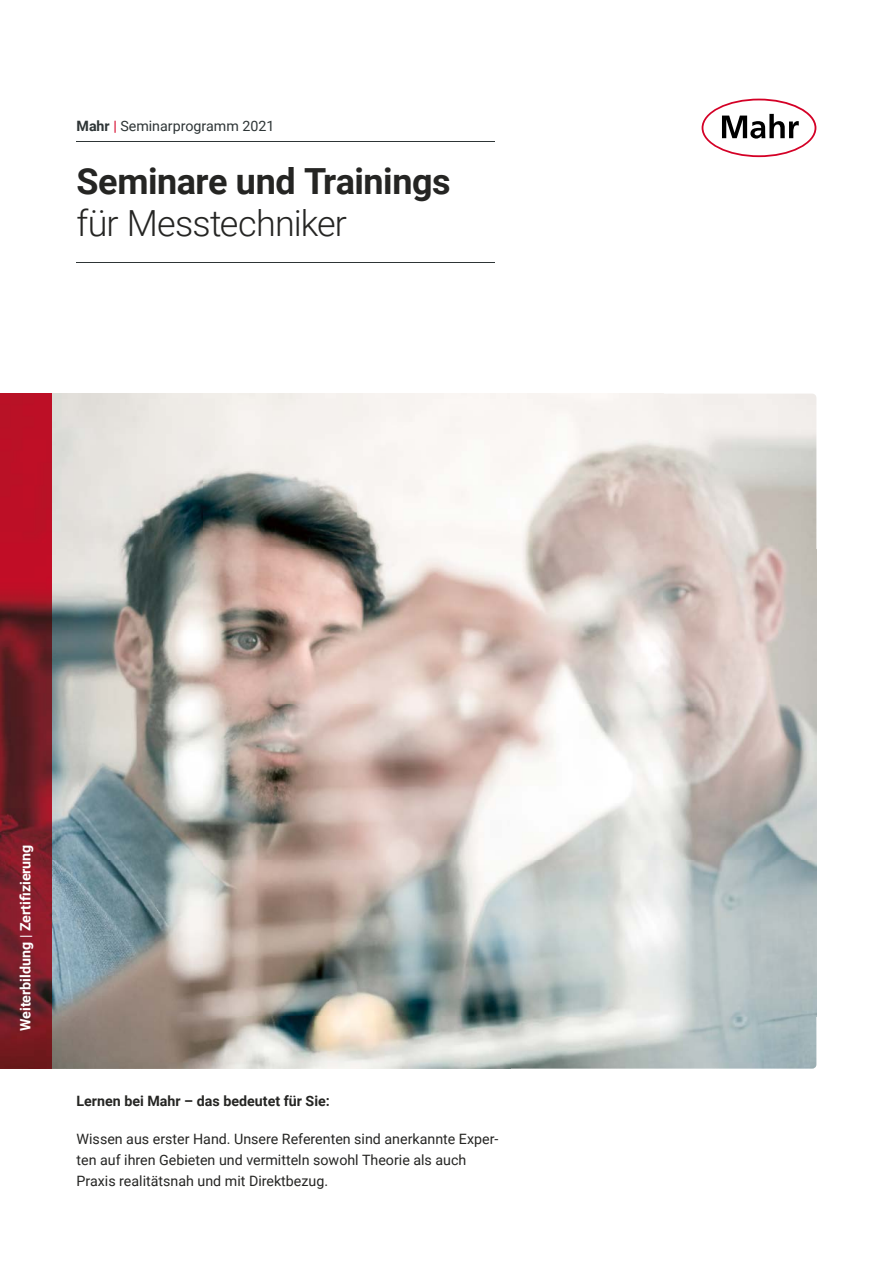
<style>
.page{position:relative;width:893px;height:1263px;background:#fff}
.page>*{position:absolute;margin:0;border:0;box-sizing:border-box;transform-origin:0 0}
.t1{font:700 36px "Roboto";letter-spacing:-.01em;color:#252523}
.t2{font:300 36px "Roboto";letter-spacing:-.02em;color:#252523}
.t3{font:14.25px/21px "Roboto";color:#252523}
.t4{font:700 14.25px "Roboto";color:#252523}
.t5{font:700 14.25px "Roboto";color:#fff}
.t6{font:14.25px "Roboto";color:#2e3536}
.s1{font-weight:700}
.s2{color:#d40026}
.s3{font-weight:400}
</style>
<div class="page">
<img style="left:0;top:394px;width:816px;height:675px">
<hr style="left:77px;top:262px;width:418px;height:1px;background:#2e3536">
<hr style="left:77px;top:141px;width:418px;height:1px;background:#2e3536">
<svg style="left:702px;top:99px;width:114px;height:58px"></svg>
<p class="t6" style="left:77px;top:116px;width:199px"><span class="s1">Mahr</span> <span class="s2">|</span> Seminarprogramm 2021</p>
<h1 class="t1" style="left:77px;top:156px;width:376px">Seminare und Trainings</h1>
<h1 class="t2" style="left:77px;top:198px;width:272px">für Messtechniker</h1>
<p class="t5" style="left:16px;top:1031px;width:188px;rotate:-90deg">Weiterbildung <span class="s3">|</span> Zertifizierung</p>
<p class="t4" style="left:77px;top:1091px;width:255px">Lernen bei Mahr – das bedeutet für Sie:</p>
<p class="t3" style="left:77px;top:1127px;width:423px">Wissen aus erster Hand. Unsere Referenten sind anerkannte Exper&shy;ten auf ihren Gebieten und vermitteln sowohl Theorie als auch<br>Praxis realitätsnah und mit Direktbezug.</p>
</div>
